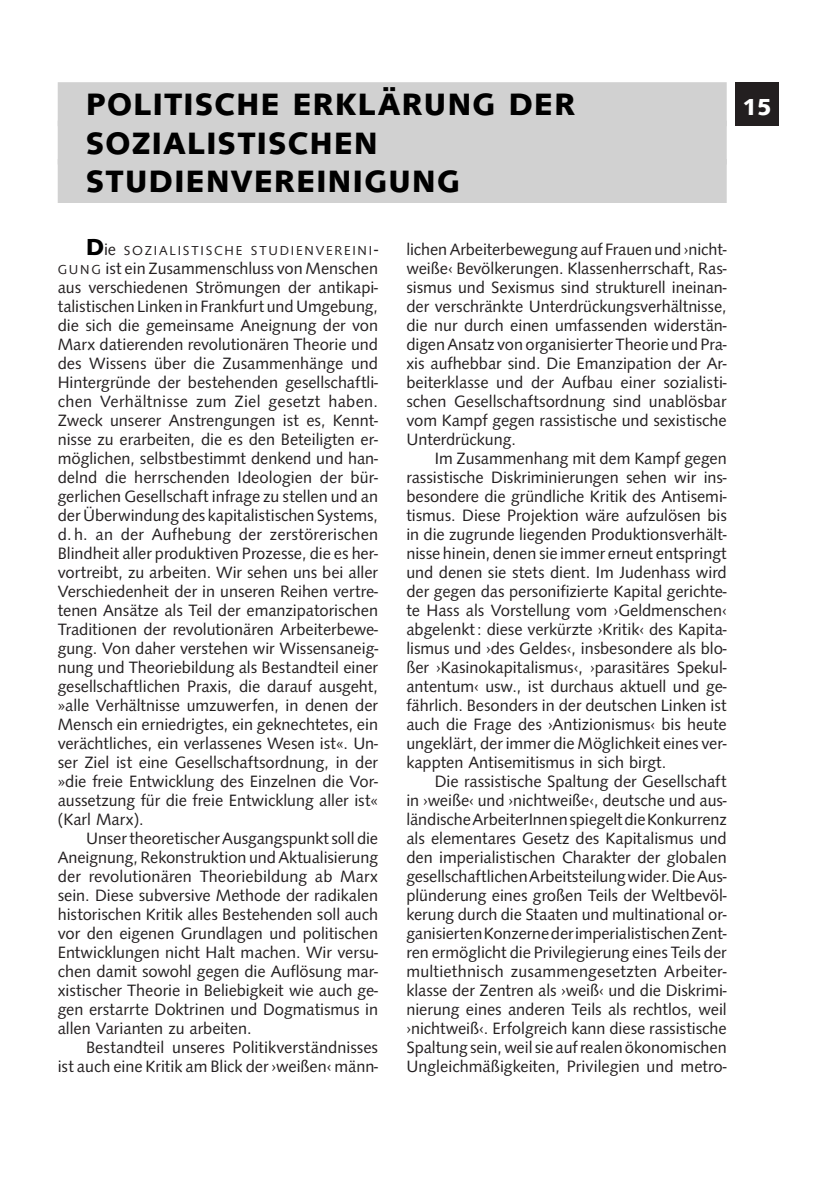
<style>
.page{position:relative;width:838px;height:1190px;background:#fff}
.page>*{position:absolute;margin:0;border:0;box-sizing:border-box;transform-origin:0 0}
.t1{font:800 32px/38.4px "Syntax H";letter-spacing:.05em;color:#000}
.t2{font:800 24px "Syntax H";color:#fff}
.t3{font:17px/19px "Syntax";color:#231f20;text-align:justify}
.t4{font:13.6px "Syntax";letter-spacing:.135em;color:#231f20}
.s1{font-family:"Syntax H";font-weight:800;font-size:24px;color:#000}
.s2{font-size:17px}
.s3{font-size:18px}
.s4{font-size:13.6px}
</style>
<div class="page">
<div style="left:735px;top:82px;width:44px;height:44px;background:#231f20"></div>
<div style="left:58px;top:82px;width:669px;height:44px;background:#d1d1d1"></div>
<div style="left:58px;top:121px;width:669px;height:44px;background:#d1d1d1"></div>
<div style="left:58px;top:159px;width:669px;height:44px;background:#d1d1d1"></div>
<h1 class="t1" style="left:86px;top:88px;width:490px">POLITISCHE ERKLÄRUNG DER</h1>
<h2 class="t2" style="left:743px;top:98px;width:31px">15</h2>
<h1 class="t1" style="left:86px;top:127px;width:375px">SOZIALISTISCHEN<br>STUDIENVEREINIGUNG</h1>
<p class="t4" style="left:86px;top:245px;width:293px"><span class="s1">D</span><span class="s2">ie</span> SOZIALISTISCHE STUDIENVEREINI<span class="s3">-</span></p>
<p class="t3" style="left:58px;top:261px;width:322px"><span class="s4">GUNG</span> ist ein Zusammenschluss von Menschen aus verschiedenen Strömungen der antikapi&shy;talistischen Linken in Frankfurt und Umgebung, die sich die gemeinsame Aneignung der von Marx datierenden revolutionären Theorie und des Wissens über die Zusammenhänge und Hintergründe der bestehenden gesellschaftli&shy;chen Verhältnisse zum Ziel gesetzt haben.<br>Zweck unserer Anstrengungen ist es, Kennt&shy;nisse zu erarbeiten, die es den Beteiligten er&shy;möglichen, selbstbestimmt denkend und han&shy;delnd die herrschenden Ideologien der bür&shy;gerlichen Gesellschaft infrage zu stellen und an der Überwindung des kapitalistischen Systems, d.h. an der Aufhebung der zerstörerischen Blindheit aller produktiven Prozesse, die es her&shy;vortreibt, zu arbeiten. Wir sehen uns bei aller Verschiedenheit der in unseren Reihen vertre&shy;tenen Ansätze als Teil der emanzipatorischen Traditionen der revolutionären Arbeiterbewe&shy;gung. Von daher verstehen wir Wissensaneig&shy;nung und Theoriebildung als Bestandteil einer gesellschaftlichen Praxis, die darauf ausgeht, »alle Verhältnisse umzuwerfen, in denen der Mensch ein erniedrigtes, ein geknechtetes, ein verächtliches, ein verlassenes Wesen ist«. Un&shy;ser Ziel ist eine Gesellschaftsordnung, in der »die freie Entwicklung des Einzelnen die Vor&shy;aussetzung für die freie Entwicklung aller ist« (Karl Marx).</p>
<p class="t3" style="left:58px;top:830px;width:322px;text-indent:28px">Unser theoretischer Ausgangspunkt soll die Aneignung, Rekonstruktion und Aktualisierung der revolutionären Theoriebildung ab Marx sein. Diese subversive Methode der radikalen historischen Kritik alles Bestehenden soll auch vor den eigenen Grundlagen und politischen Entwicklungen nicht Halt machen. Wir versu&shy;chen damit sowohl gegen die Auflösung mar&shy;xistischer Theorie in Beliebigkeit wie auch ge&shy;gen erstarrte Doktrinen und Dogmatismus in allen Varianten zu arbeiten.</p>
<p class="t3" style="left:58px;top:1039px;width:322px;text-align:right">Bestandteil unseres Politikverständnisses<br>ist auch eine Kritik am Blick der ›weißen‹ männ-</p>
<p class="t3" style="left:406px;top:241px;width:322px">lichen Arbeiterbewegung auf Frauen und ›nicht&shy;weiße‹ Bevölkerungen. Klassenherrschaft, Ras&shy;sismus und Sexismus sind strukturell ineinan&shy;der verschränkte Unterdrückungsverhältnisse, die nur durch einen umfassenden widerstän&shy;digen Ansatz von organisierter Theorie und Pra&shy;xis aufhebbar sind. Die Emanzipation der Ar&shy;beiterklasse und der Aufbau einer sozialisti&shy;schen Gesellschaftsordnung sind unablösbar vom Kampf gegen rassistische und sexistische Unterdrückung.</p>
<p class="t3" style="left:406px;top:450px;width:322px;text-indent:28px">Im Zusammenhang mit dem Kampf gegen rassistische Diskriminierungen sehen wir ins&shy;besondere die gründliche Kritik des Antisemi&shy;tismus. Diese Projektion wäre aufzulösen bis in die zugrunde liegenden Produktionsverhält&shy;nisse hinein, denen sie immer erneut entspringt und denen sie stets dient. Im Judenhass wird der gegen das personifizierte Kapital gerichte&shy;te Hass als Vorstellung vom ›Geldmenschen‹ abgelenkt: diese verkürzte ›Kritik‹ des Kapita&shy;lismus und ›des Geldes‹, insbesondere als blo&shy;ßer ›Kasinokapitalismus‹, ›parasitäres Spekul&shy;antentum‹ usw., ist durchaus aktuell und ge&shy;fährlich. Besonders in der deutschen Linken ist auch die Frage des ›Antizionismus‹ bis heute ungeklärt, der immer die Möglichkeit eines ver&shy;kappten Antisemitismus in sich birgt.</p>
<p class="t3" style="left:406px;top:773px;width:322px;text-indent:28px">Die rassistische Spaltung der Gesellschaft in ›weiße‹ und ›nichtweiße‹, deutsche und aus&shy;ländischeArbeiterInnenspiegeltdieKonkurrenz als elementares Gesetz des Kapitalismus und den imperialistischen Charakter der globalen gesellschaftlichenArbeitsteilungwider.DieAus&shy;plünderung eines großen Teils der Weltbevöl&shy;kerung durch die Staaten und multinational or&shy;ganisiertenKonzernederimperialistischenZent&shy;ren ermöglicht die Privilegierung eines Teils der multiethnisch zusammengesetzten Arbeiter&shy;klasse der Zentren als ›weiß‹ und die Diskrimi&shy;nierung eines anderen Teils als rechtlos, weil ›nichtweiß‹. Erfolgreich kann diese rassistische Spaltungsein,weilsieaufrealenökonomischen Ungleichmäßigkeiten, Privilegien und metro-</p>
</div>
